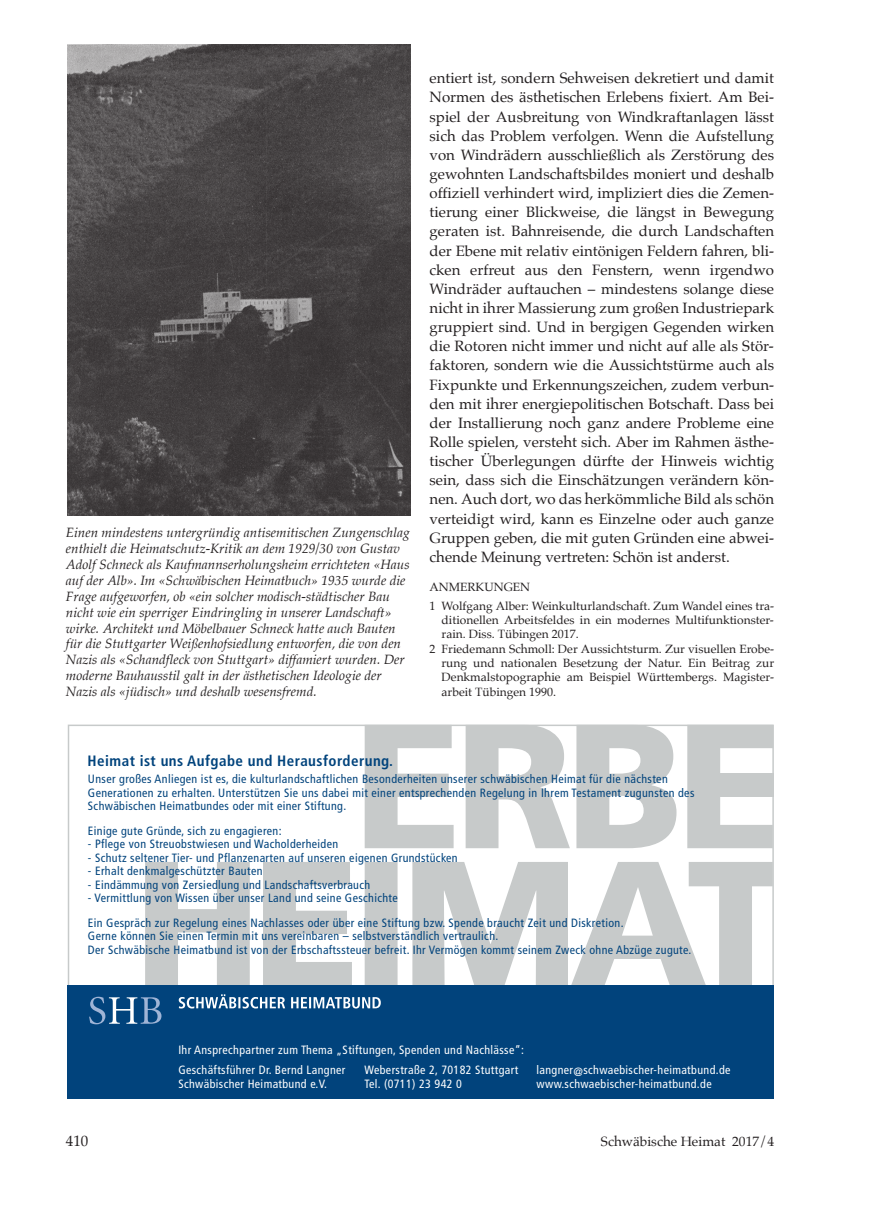
<style>
.page{position:relative;width:872px;height:1212px;background:#fff}
.page>*{position:absolute;margin:0;border:0;box-sizing:border-box;transform-origin:0 0}
.t1{font:15px/19.2px "Palatino";color:#231f20;text-align:justify}
.t2{font:700 condensed 15px "Frutiger";letter-spacing:.03em;color:#01437c}
.t3{font:italic 13.5px/15.9px "Palatino";color:#231f20}
.t4{font:13.5px "Palatino";color:#231f20}
.t5{font:condensed 12px/13.5px "Frutiger";letter-spacing:.03em;color:#01437c}
.t6{font:12px/18.6px "Palatino";color:#231f20}
.t7{font:condensed 12px/13.5px "Frutiger";letter-spacing:.03em;color:#fff}
</style>
<div class="page">
<svg style="left:145px;top:862px;width:626px;height:123px;fill:#c7caca"></svg>
<svg style="left:365px;top:727px;width:406px;height:121px;fill:#c7caca"></svg>
<div style="left:68px;top:985px;width:706px;height:114px;background:#01437c"></div>
<svg style="left:89px;top:997px;width:72px;height:27px"></svg>
<svg style="left:179px;top:994px;width:202px;height:14px"></svg>
<div style="left:715px;top:774px;width:59px;height:23px;background:#c7caca"></div>
<img style="left:67px;top:44px;width:343px;height:471px">
<p class="t3" style="left:66px;top:525px;width:345px">Einen mindestens untergründig antisemitischen Zungenschlag enthielt die Heimatschutz-Kritik an dem 1929/30 von Gustav Adolf Schneck als Kaufmannserholungsheim errichteten «Haus auf der Alb». Im «Schwäbischen Heimatbuch» 1935 wurde die Frage aufgeworfen, ob «ein solcher modisch-städtischer Bau nicht wie ein sperriger Eindringling in unserer Landschaft» wirke. Architekt und Möbelbauer Schneck hatte auch Bauten für die Stuttgarter Weißenhofsiedlung entworfen, die von den Nazis als «Schandfleck von Stuttgart» diffamiert wurden. Der moderne Bauhausstil galt in der ästhetischen Ideologie der Nazis als «jüdisch» und deshalb wesensfremd.</p>
<p class="t1" style="left:429px;top:70px;width:346px">entiert ist, sondern Sehweisen dekretiert und damit Normen des ästhetischen Erlebens fixiert. Am Bei&shy;spiel der Ausbreitung von Windkraftanlagen lässt sich das Problem verfolgen. Wenn die Aufstellung von Windrädern ausschließlich als Zerstörung des gewohnten Landschaftsbildes moniert und deshalb offiziell verhindert wird, impliziert dies die Zemen&shy;tierung einer Blickweise, die längst in Bewegung geraten ist. Bahnreisende, die durch Landschaften der Ebene mit relativ eintönigen Feldern fahren, bli&shy;cken erfreut aus den Fenstern, wenn irgendwo Windräder auftauchen – mindestens solange diese nicht in ihrer Massierung zum großen Industriepark gruppiert sind. Und in bergigen Gegenden wirken die Rotoren nicht immer und nicht auf alle als Stör&shy;faktoren, sondern wie die Aussichtstürme auch als Fixpunkte und Erkennungszeichen, zudem verbun&shy;den mit ihrer energiepolitischen Botschaft. Dass bei der Installierung noch ganz andere Probleme eine Rolle spielen, versteht sich. Aber im Rahmen ästhe&shy;tischer Überlegungen dürfte der Hinweis wichtig sein, dass sich die Einschätzungen verändern kön&shy;nen. Auch dort, wo das herkömmliche Bild als schön verteidigt wird, kann es Einzelne oder auch ganze Gruppen geben, die mit guten Gründen eine abwei&shy;chende Meinung vertreten: Schön ist anderst.</p>
<p class="t6" style="left:429px;top:578px;width:346px">ANMERKUNGEN<br>1 Wolfgang Alber: Weinkulturlandschaft. Zum Wandel eines tra-</p>
<p class="t6" style="left:441px;top:611px;width:334px">ditionellen Arbeitsfeldes in ein modernes Multifunktionster-</p>
<p class="t6" style="left:441px;top:626px;width:139px">rain. Diss. Tübingen 2017.</p>
<p class="t6" style="left:429px;top:640px;width:346px">2 Friedemann Schmoll: Der Aussichtsturm. Zur visuellen Erobe-</p>
<p class="t6" style="left:441px;top:654px;width:334px">rung und nationalen Besetzung der Natur. Ein Beitrag zur</p>
<p class="t6" style="left:441px;top:669px;width:334px">Denkmalstopographie am Beispiel Württembergs. Magister -</p>
<p class="t6" style="left:441px;top:683px;width:116px">arbeit Tübingen 1990.</p>
<p class="t2" style="left:88px;top:755px;width:307px">Heimat ist uns Aufgabe und Herausforderung.</p>
<p class="t5" style="left:88px;top:773px;width:608px">Unser großes Anliegen ist es, die kulturlandschaftlichen Besonderheiten unserer schwäbischen Heimat für die nächsten<br>Generationen zu erhalten. Unterstützen Sie uns dabei mit einer entsprechenden Regelung in Ihrem Testament zugunsten des<br>Schwäbischen Heimatbundes oder mit einer Stiftung.</p>
<p class="t5" style="left:88px;top:825px;width:195px">Einige gute Gründe, sich zu engagieren:</p>
<p class="t5" style="left:88px;top:838px;width:252px">- Pflege von Streuobstwiesen und Wacholderheiden</p>
<p class="t5" style="left:88px;top:852px;width:371px">- Schutz seltener Tier- und Pflanzenarten auf unseren eigenen Grundstücken</p>
<p class="t5" style="left:88px;top:865px;width:176px">- Erhalt denkmalgeschützter Bauten</p>
<p class="t5" style="left:88px;top:879px;width:284px">- Eindämmung von Zersiedlung und Landschaftsverbrauch</p>
<p class="t5" style="left:88px;top:887px;width:537px;line-height:24.5px">- Vermittlung von Wissen über unser Land und seine Geschichte<br>Ein Gespräch zur Regelung eines Nachlasses oder über eine Stiftung bzw. Spende braucht Zeit und Diskretion.</p>
<p class="t5" style="left:88px;top:930px;width:605px">Gerne können Sie einen Termin mit uns vereinbaren – selbstverständlich vertraulich.<br>Der Schwäbische Heimatbund ist von der Erbschaftssteuer befreit. Ihr Vermögen kommt seinem Zweck ohne Abzüge zugute.</p>
<p class="t7" style="left:178px;top:1040px;width:347px;line-height:20.2px">Ihr Ansprechpartner zum Thema „Stiftungen, Spenden und Nachlässe“:<br>Geschäftsführer Dr. Bernd Langner</p>
<p class="t7" style="left:178px;top:1077px;width:150px">Schwäbischer Heimatbund e.V.</p>
<p class="t7" style="left:364px;top:1064px;width:155px">Weberstraße 2, 70182 Stuttgart<br>Tel. (0711) 23 942 0</p>
<p class="t7" style="left:536px;top:1064px;width:195px">langner@schwaebischer-heimatbund.de www.schwaebischer-heimatbund.de</p>
<p class="t1" style="left:66px;top:1132px;width:24px">410</p>
<p class="t4" style="left:601px;top:1135px;width:175px">Schwäbische Heimat 2017/4</p>
</div>
